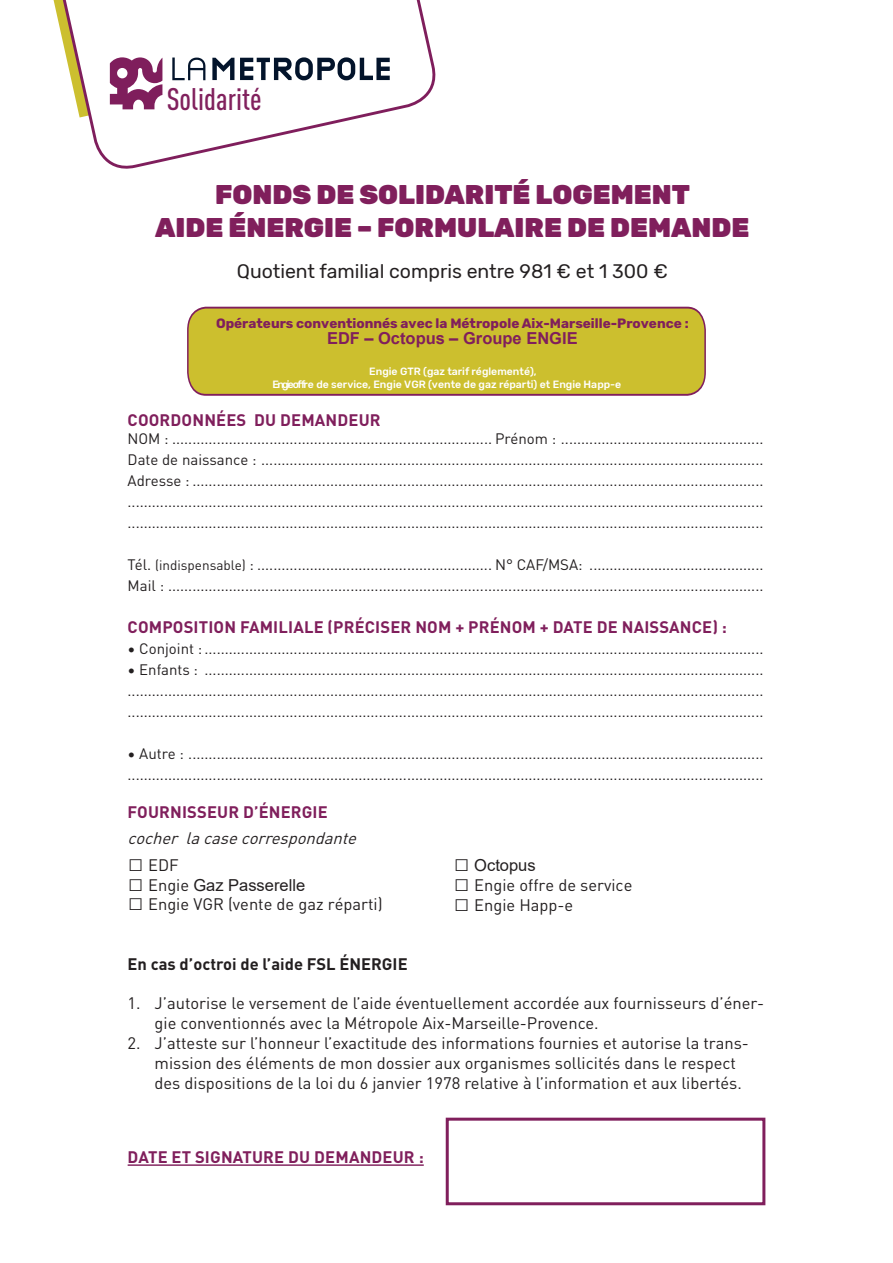
<style>
.page{position:relative;width:893px;height:1263px;background:#fff}
.page>*{position:absolute;margin:0;border:0;box-sizing:border-box;transform-origin:0 0}
.t1{font:500 condensed 30.75px "DIN Pro";color:#81215d}
.t2{font:900 27px/33.2px "Rubik";color:#801f5c;text-align:center}
.t3{font:19.5px "Rubik";color:#231f20}
.t4{font:16.5px/19.8px "DIN Pro";color:#231f20}
.t5{font:700 16.5px "DIN Pro";letter-spacing:.01em;color:#801f5c}
.t6{font:700 16.5px "DIN Pro";color:#231f20}
.t7{font:16.5px "Arial";color:#231f20}
.t8{font:italic 16.5px "DIN Pro";color:#231f20}
.t9{font:700 16.5px "Arial";color:#801f5c}
.t10{font:15px "DIN Pro";color:#231f20}
.t11{font:700 13.5px "Rubik";color:#801f5c}
.t12{font:500 10.5px/12.6px "Rubik";color:#fff}
.s1{font-size:13.5px}
.s2{font-family:"DIN Pro"}
</style>
<div class="page">
<hr style="left:128px;top:1164px;width:296px;height:2px;background:#801f5c">
<div style="left:446px;top:1118px;width:319px;height:87px;border:3px solid #801f5c"></div>
<svg style="left:79px;top:0;width:356px;height:169px"></svg>
<svg style="left:172px;top:58px;width:33px;height:22px"></svg>
<svg style="left:212px;top:58px;width:22px;height:22px"></svg>
<svg style="left:240px;top:57px;width:150px;height:23px"></svg>
<svg style="left:54px;top:0;width:108px;height:117px"></svg>
<svg style="left:187px;top:306px;width:519px;height:90px;background:#c9b834"></svg>
<p class="t1" style="left:167px;top:77px;width:97px">Solidarité</p>
<p class="t2" style="left:155px;top:179px;width:596px">FONDS DE SOLIDARITÉ LOGEMENT<br>AIDE ÉNERGIE – FORMULAIRE DE DEMANDE</p>
<p class="t3" style="left:237px;top:260px;width:432px">Quotient familial compris entre 981 € et 1 300 €</p>
<p class="t11" style="left:216px;top:315px;width:474px">Opérateurs conventionnés avec la Métropole Aix-Marseille-Provence :</p>
<p class="t9" style="left:327px;top:327px;width:252px">EDF – Octopus – Groupe ENGIE</p>
<p class="t12" style="left:273px;top:366px;width:350px;text-indent:97px">Engie GTR (gaz tarif réglementé),<br>Engie offre de service, Engie VGR (vente de gaz réparti) et Engie Happ-e</p>
<p class="t5" style="left:128px;top:407px;width:254px">COORDONNÉES DU DEMANDEUR</p>
<p class="t10" style="left:128px;top:427px;width:637px">NOM : ............................................................................... Prénom : ..................................................</p>
<p class="t10" style="left:128px;top:448px;width:637px">Date de naissance : ............................................................................................................................</p>
<p class="t10" style="left:128px;top:469px;width:637px">Adresse : .............................................................................................................................................</p>
<p class="t10" style="left:128px;top:490px;width:637px">.............................................................................................................................................................</p>
<p class="t10" style="left:128px;top:511px;width:637px">.............................................................................................................................................................</p>
<p class="t10" style="left:128px;top:553px;width:637px">Tél. <span class="s1">(indispensable)</span> : .......................................................... N° CAF/MSA: ...........................................</p>
<p class="t10" style="left:128px;top:574px;width:637px">Mail : ...................................................................................................................................................</p>
<p class="t5" style="left:128px;top:614px;width:601px">COMPOSITION FAMILIALE (PRÉCISER NOM + PRÉNOM + DATE DE NAISSANCE) :</p>
<p class="t10" style="left:128px;top:637px;width:637px">• Conjoint :..........................................................................................................................................</p>
<p class="t10" style="left:128px;top:658px;width:637px">• Enfants : ..........................................................................................................................................</p>
<p class="t10" style="left:128px;top:679px;width:637px">.............................................................................................................................................................</p>
<p class="t10" style="left:128px;top:700px;width:637px">.............................................................................................................................................................</p>
<p class="t10" style="left:128px;top:742px;width:637px">• Autre : ..............................................................................................................................................</p>
<p class="t10" style="left:128px;top:763px;width:637px">.............................................................................................................................................................</p>
<p class="t5" style="left:128px;top:799px;width:202px">FOURNISSEUR D’ÉNERGIE</p>
<p class="t8" style="left:128px;top:825px;width:236px">cocher lacasecorrespondante</p>
<p class="t4" style="left:128px;top:854px;width:53px">□ EDF</p>
<p class="t7" style="left:128px;top:873px;width:179px"><span class="s2">□ Engie</span> Gaz Passerelle</p>
<p class="t4" style="left:128px;top:893px;width:257px">□ Engie VGR (vente de gaz réparti)</p>
<p class="t6" style="left:128px;top:951px;width:282px">En cas d’octroi de l’aide FSL ÉNERGIE</p>
<p class="t4" style="left:155px;top:992px;width:611px;text-indent:-27px">1. J’autorise le versement de l’aide éventuellement accordée aux fournisseurs d’éner&shy;gie conventionnés avec la Métropole Aix-Marseille-Provence.</p>
<p class="t4" style="left:155px;top:1032px;width:596px;text-indent:-27px">2. J’atteste sur l’honneur l’exactitude des informations fournies et autorise la trans&shy;mission des éléments de mon dossier aux organismes sollicités dans le respect des dispositions de la loi du 6 janvier 1978 relative à l’information et aux libertés.</p>
<p class="t7" style="left:454px;top:853px;width:84px"><span class="s2">□</span> Octopus</p>
<p class="t4" style="left:454px;top:874px;width:180px">□ Engie offre de service</p>
<p class="t4" style="left:454px;top:894px;width:121px">□ Engie Happ-e</p>
<p class="t5" style="left:128px;top:1144px;width:298px">DATE ET SIGNATURE DU DEMANDEUR :</p>
</div>
